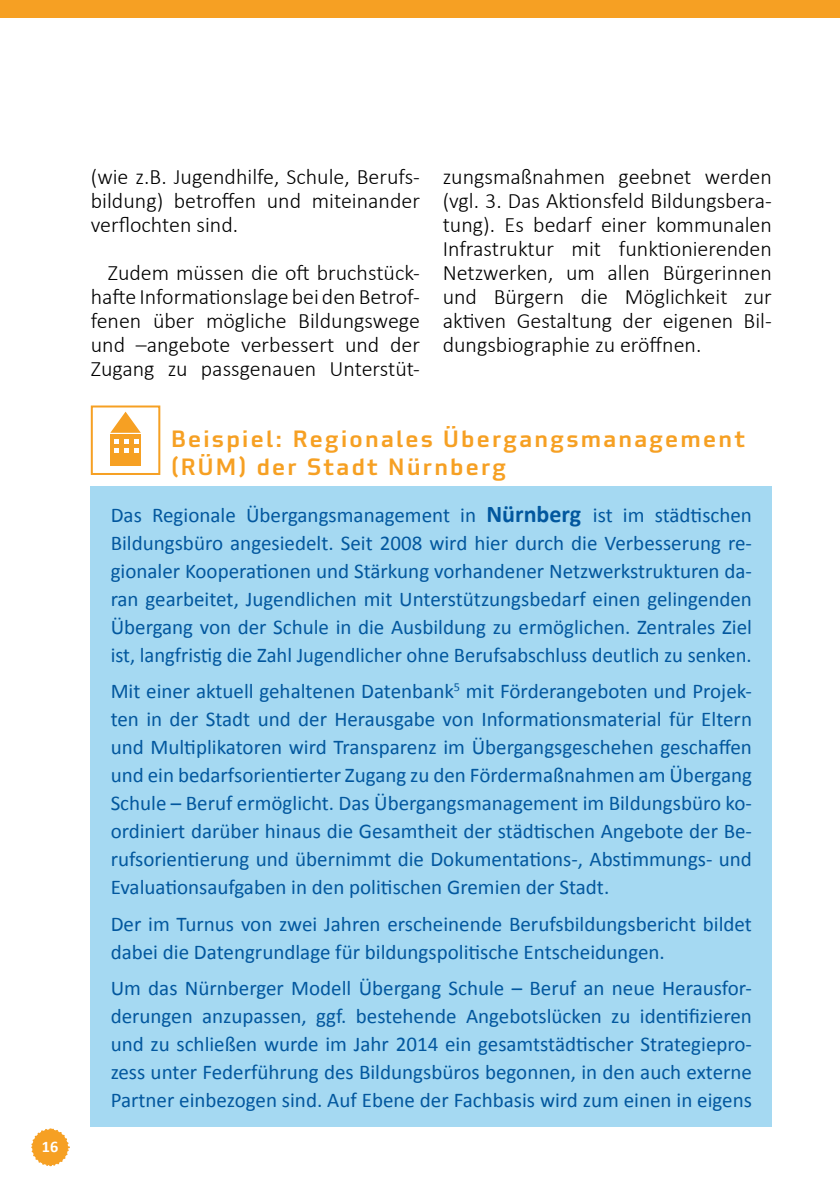
<style>
.page{position:relative;width:840px;height:1191px;background:#fff}
.page>*{position:absolute;margin:0;border:0;box-sizing:border-box;transform-origin:0 0}
.t1{font:500 23px/27.6px "Utility OT";letter-spacing:.07em;color:#f6a023}
.t2{font:300 22px/24px "Calibri";color:#000;text-align:justify}
.t3{font:21px/28px "Calibri";color:#02579e;text-align:justify}
.t4{font:700 16.2px "Calibri";color:#fff}
.s1{font-weight:700;font-size:24px}
</style>
<div class="page">
<svg style="left:31px;top:1128px;width:39px;height:39px"></svg>
<div style="left:0;top:0;width:839px;height:18px;background:#f6a023"></div>
<div style="left:91px;top:486px;width:680px;height:640px;background:#a5d9f2"></div>
<div style="left:91px;top:405px;width:69px;height:70px;background:#fff;border:2px solid #f6a023"></div>
<div style="left:110px;top:434px;width:31px;height:32px;background:#f6a023"></div>
<svg style="left:114px;top:439px;width:4px;height:13px"></svg>
<svg style="left:124px;top:439px;width:4px;height:13px"></svg>
<svg style="left:134px;top:439px;width:4px;height:13px"></svg>
<svg style="left:110px;top:411px;width:31px;height:22px"></svg>
<p class="t4" style="left:42px;top:1136px;width:18px">16</p>
<p class="t2" style="left:91px;top:164px;width:330px">(wie z.B. Jugendhilfe, Schule, Berufs&shy;bildung) betroffen und miteinander verflochten sind.</p>
<p class="t2" style="left:91px;top:260px;width:330px;text-indent:17px">Zudem müssen die oft bruchstück&shy;hafte Informationslage bei den Betrof&shy;fenen über mögliche Bildungswege und –angebote verbessert und der Zugang zu passgenauen Unterstüt-</p>
<p class="t2" style="left:442px;top:164px;width:330px">zungsmaßnahmen geebnet werden (vgl. 3. Das Aktionsfeld Bildungsbera&shy;tung). Es bedarf einer kommunalen Infrastruktur mit funktionierenden Netzwerken, um allen Bürgerinnen und Bürgern die Möglichkeit zur aktiven Gestaltung der eigenen Bil&shy;dungsbiographie zu eröffnen.</p>
<p class="t1" style="left:170px;top:425px;width:576px">Beispiel: Regionales Übergangsmanagement (RÜM) der Stadt Nürnberg</p>
<p class="t3" style="left:111px;top:501px;width:642px">Das Regionale Übergangsmanagement in <span class="s1">Nürnberg</span> ist im städtischen Bildungsbüro angesiedelt. Seit 2008 wird hier durch die Verbesserung re&shy;gionaler Kooperationen und Stärkung vorhandener Netzwerkstrukturen da&shy;ran gearbeitet, Jugendlichen mit Unterstützungsbedarf einen gelingenden Übergang von der Schule in die Ausbildung zu ermöglichen. Zentrales Ziel ist, langfristig die Zahl Jugendlicher ohne Berufsabschluss deutlich zu senken.</p>
<p class="t3" style="left:111px;top:677px;width:642px">Mit einer aktuell gehaltenen Datenbank<sup>5</sup> mit Förderangeboten und Projek&shy;ten in der Stadt und der Herausgabe von Informationsmaterial für Eltern und Multiplikatoren wird Transparenz im Übergangsgeschehen geschaffen und ein bedarfsorientierter Zugang zu den Fördermaßnahmen am Übergang Schule – Beruf ermöglicht. Das Übergangsmanagement im Bildungsbüro ko&shy;ordiniert darüber hinaus die Gesamtheit der städtischen Angebote der Be&shy;rufsorientierung und übernimmt die Dokumentations-, Abstimmungs- und Evaluationsaufgaben in den politischen Gremien der Stadt.</p>
<p class="t3" style="left:111px;top:909px;width:642px">Der im Turnus von zwei Jahren erscheinende Berufsbildungsbericht bildet dabei die Datengrundlage für bildungspolitische Entscheidungen.</p>
<p class="t3" style="left:111px;top:974px;width:642px">Um das Nürnberger Modell Übergang Schule – Beruf an neue Herausfor&shy;derungen anzupassen, ggf. bestehende Angebotslücken zu identifizieren und zu schließen wurde im Jahr 2014 ein gesamtstädtischer Strategiepro&shy;zess unter Federführung des Bildungsbüros begonnen, in den auch externe Partner einbezogen sind. Auf Ebene der Fachbasis wird zum einen in eigens</p>
</div>
